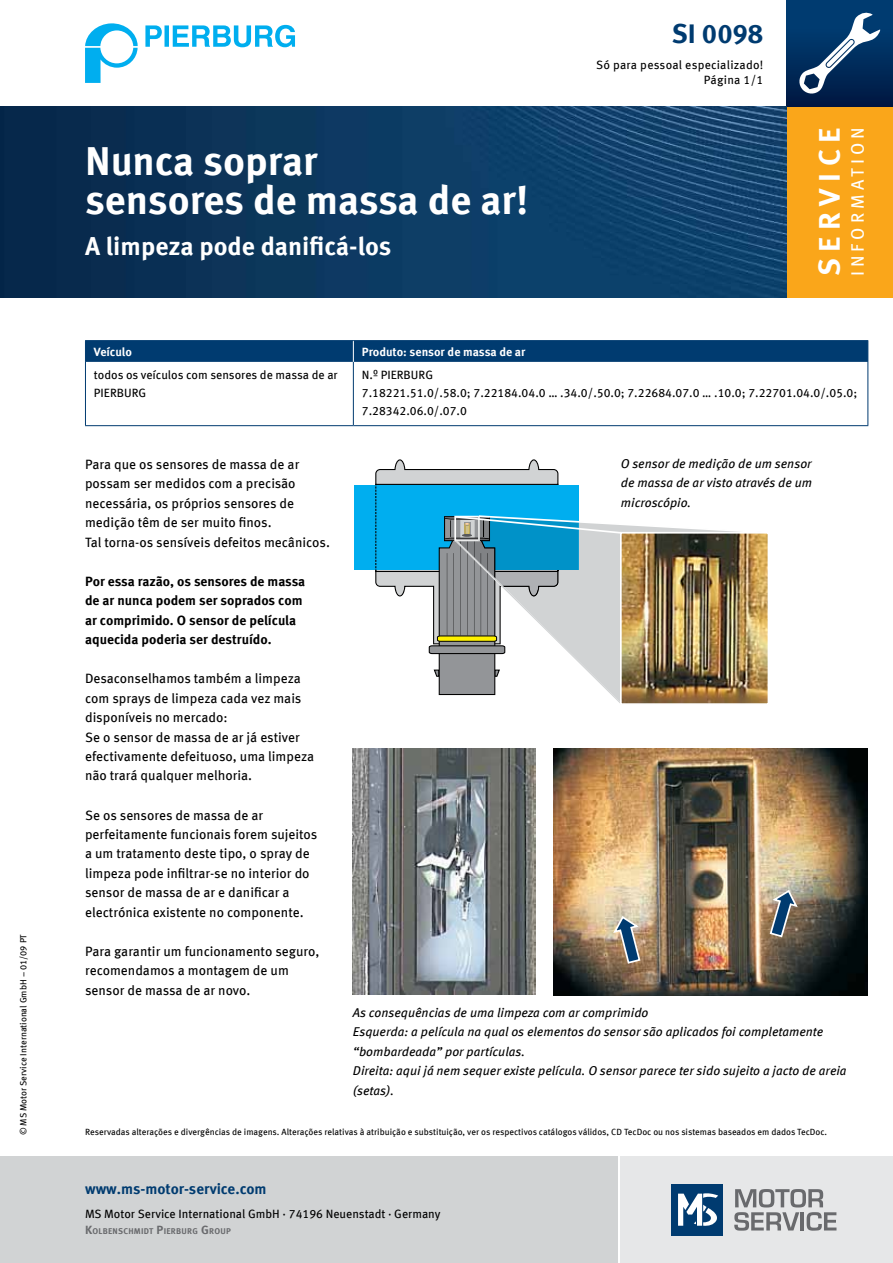
<style>
.page{position:relative;width:893px;height:1263px;background:#fff}
.page>*{position:absolute;margin:0;border:0;box-sizing:border-box;transform-origin:0 0}
.t1{font:700 40.5px/39px "Meta OFC";color:#fff}
.t2{font:700 30px "Meta OFC";letter-spacing:.225em;color:#fff}
.t3{font:700 27px "Meta OFC";color:#003b70}
.t4{font:700 25.5px "Meta OFC";color:#fff}
.t5{font:18px "Meta OFC";letter-spacing:.225em;color:#fff}
.t6{font:700 15px "Meta OFC";color:#003b70}
.t7{font:13.5px/19.5px "Meta OFC";color:#000}
.t8{font:700 13.5px/19.5px "Meta OFC";color:#000}
.t9{font:italic 12.75px/19.5px "Meta OFC";color:#000;text-align:justify}
.t10{font:12px/18px "Meta OFC";color:#000}
.t11{font:700 12px "Meta OFC";color:#fff}
.t12{font:9px "Meta OFC";color:#000}
.t13{font:700 8.4px "Meta OFC";letter-spacing:.03em;color:#696a6d}
.s1{font-size:12px}
</style>
<div class="page">
<div style="left:621px;top:1157px;width:272px;height:106px;background:#e6e7e8"></div>
<div style="left:0;top:1157px;width:617px;height:106px;background:#d1d3d4"></div>
<div style="left:672px;top:1184px;width:51px;height:51px;background:#003b70"></div>
<svg style="left:678px;top:1193px;width:40px;height:33px"></svg>
<svg style="left:734px;top:1189px;width:102px;height:42px"></svg>
<div style="left:787px;top:106px;width:106px;height:192px;background:#faa61a"></div>
<div style="left:787px;top:0;width:106px;height:106px;background:linear-gradient(to bottom,#00437a,#001b45)"></div>
<svg style="left:798px;top:12px;width:82px;height:83px"></svg>
<svg style="left:85px;top:23px;width:53px;height:60px"></svg>
<svg style="left:145px;top:25px;width:150px;height:22px"></svg>
<img style="left:0;top:106px;width:787px;height:192px">
<img style="left:554px;top:748px;width:313px;height:247px">
<div style="left:354px;top:486px;width:225px;height:84px;background:#00aeef"></div>
<svg style="left:769px;top:889px;width:29px;height:49px"></svg>
<svg style="left:611px;top:915px;width:30px;height:50px"></svg>
<svg style="left:375px;top:459px;width:364px;height:244px"></svg>
<img style="left:623px;top:535px;width:143px;height:167px">
<div style="left:620px;top:532px;width:149px;height:173px;border:2px solid #fff"></div>
<img style="left:353px;top:748px;width:183px;height:246px">
<hr style="left:85px;top:425px;width:268px;height:1px;background:#003b70">
<hr style="left:353px;top:425px;width:515px;height:1px;background:#003b70">
<hr style="left:85px;top:340px;width:268px;height:1px;background:#003b70">
<hr style="left:353px;top:340px;width:515px;height:1px;background:#003b70">
<hr style="left:85px;top:362px;width:1px;height:63px;background:#003b70">
<hr style="left:353px;top:362px;width:1px;height:63px;background:#003b70">
<hr style="left:867px;top:362px;width:1px;height:63px;background:#003b70">
<div style="left:85px;top:341px;width:783px;height:21px;background:#003b70"></div>
<p class="t12" style="left:18px;top:1135px;width:203px;rotate:-90deg">© MS Motor Service International GmbH – 01/09 PT</p>
<h3 class="t3" style="left:672px;top:16px;width:93px">SI 0098</h3>
<h1 class="t1" style="left:85px;top:142px;width:445px">Nunca soprar<br>sensores de massa de ar!</h1>
<h3 class="t4" style="left:85px;top:230px;width:308px">A limpeza pode danificá-los</h3>
<p class="t10" style="left:596px;top:57px;width:169px;line-height:15px;text-align:right">Só para pessoal especializado!<br>Página 1/1</p>
<h2 class="t2" style="left:810px;top:276px;width:150px;rotate:-90deg">SERVICE</h2>
<h3 class="t5" style="left:846px;top:276px;width:150px;rotate:-90deg">INFORMATION</h3>
<p class="t11" style="left:94px;top:344px;width:39px">Veículo</p>
<p class="t11" style="left:362px;top:344px;width:165px">Produto: sensor de massa de ar</p>
<p class="t10" style="left:94px;top:366px;width:245px">todos os veículos com sensores de massa de ar<br>PIERBURG</p>
<p class="t10" style="left:362px;top:366px;width:497px">N.º PIERBURG<br>7.18221.51.0/.58.0; 7.22184.04.0 … .34.0/.50.0; 7.22684.07.0 … .10.0; 7.22701.04.0/.05.0;<br>7.28342.06.0/.07.0</p>
<p class="t7" style="left:85px;top:454px;width:246px">Para que os sensores de massa de ar possam ser medidos com a precisão necessária, os próprios sensores de medição têm de ser muito finos.<br>Tal torna-os sensíveis defeitos mecânicos.</p>
<p class="t8" style="left:85px;top:571px;width:222px">Por essa razão, os sensores de massa de ar nunca podem ser soprados com ar comprimido. O sensor de película aquecida poderia ser destruído.</p>
<p class="t7" style="left:85px;top:669px;width:231px">Desaconselhamos também a limpeza com sprays de limpeza cada vez mais disponíveis no mercado:<br>Se o sensor de massa de ar já estiver efectivamente defeituoso, uma limpeza não trará qualquer melhoria.</p>
<p class="t7" style="left:85px;top:805px;width:234px">Se os sensores de massa de ar perfeitamente funcionais forem sujeitos a um tratamento deste tipo, o spray de limpeza pode infiltrar-se no interior do sensor de massa de ar e danificar a electrónica existente no componente.</p>
<p class="t7" style="left:85px;top:941px;width:236px">Para garantir um funcionamento seguro, recomendamos a montagem de um sensor de massa de ar novo.</p>
<p class="t9" style="left:621px;top:454px;width:193px">O sensor de medição de um sensor de massa de ar visto através de um microscópio.</p>
<p class="t9" style="left:353px;top:1003px;width:495px;text-align:left">As consequências de uma limpeza com ar comprimido<br>Esquerda: a película na qual os elementos do sensor são aplicados foi completamente “bombardeada” por partículas.<br>Direita: aqui já nem sequer existe película. O sensor parece ter sido sujeito a jacto de areia (setas).</p>
<p class="t12" style="left:85px;top:1126px;width:744px">Reservadas alterações e divergências de imagens. Alterações relativas à atribuição e substituição, ver os respectivos catálogos válidos, CD TecDoc ou nos sistemas baseados em dados TecDoc.</p>
<p class="t6" style="left:85px;top:1179px;width:183px">www.ms-motor-service.com</p>
<p class="t10" style="left:85px;top:1204px;width:357px">MS Motor Service International GmbH · 74196 Neuenstadt · Germany</p>
<p class="t13" style="left:85px;top:1226px;width:147px"><span class="s1">K</span>OLBENSCHMIDT <span class="s1">P</span>IERBURG <span class="s1">G</span>ROUP</p>
</div>
